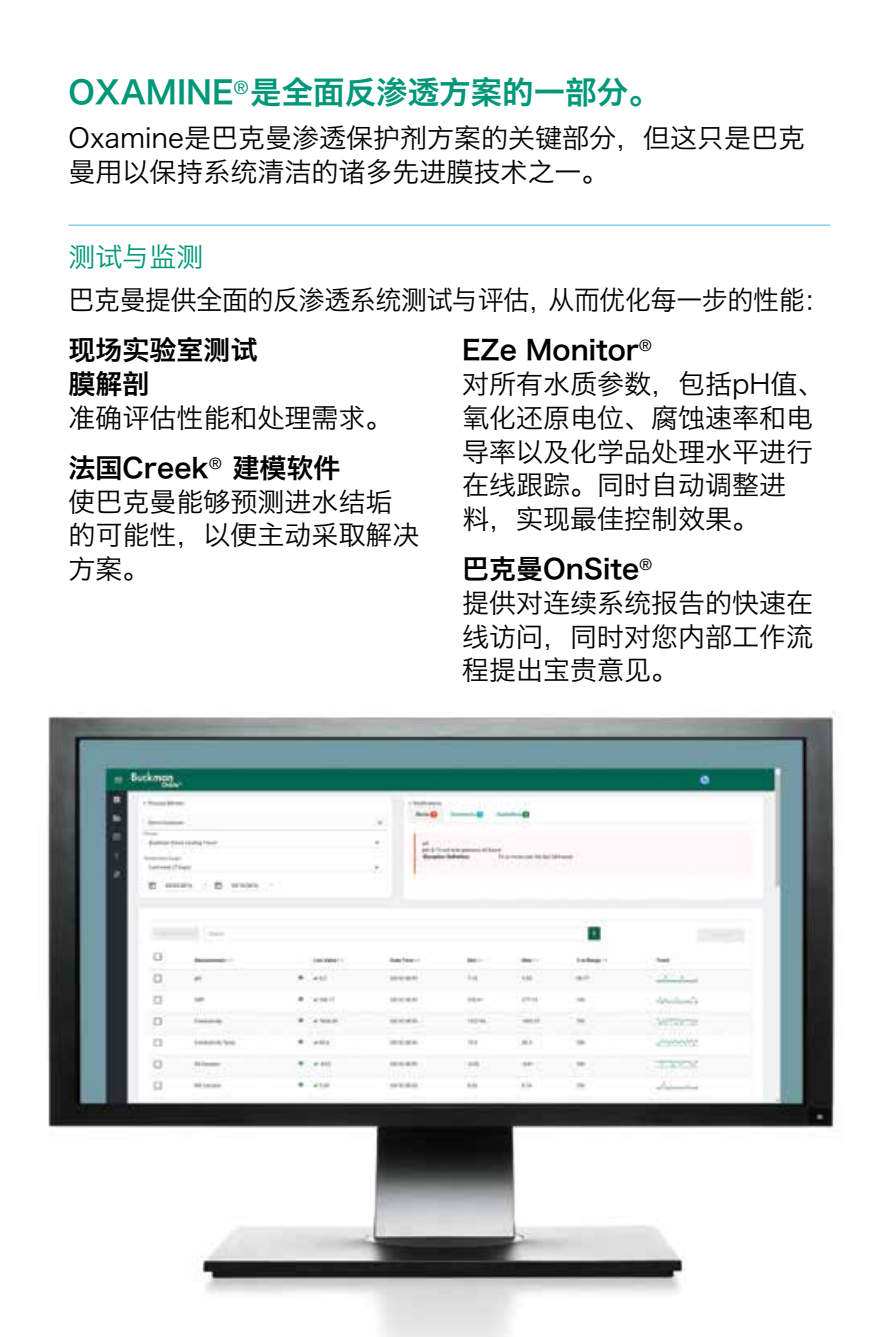
<style>
.page{position:relative;width:891px;height:1337px;background:#fff}
.page>*{position:absolute;margin:0;border:0;box-sizing:border-box;transform-origin:0 0}
.t1{font:31.5px "Hiragino Sans GB W6";color:#009779}
.t2{font:27px/33.8px "Hiragino Sans GB W3";color:#000}
.t3{font:27px/33.8px "Hiragino Sans GB W6";color:#000}
.t4{font:27px "Hiragino Sans GB W3";color:#000;scale:.96 1}
.t5{font:27px "Hiragino Sans GB W3";color:#009779}
</style>
<div class="page">
<img style="left:47px;top:711px;width:788px;height:625px">
<hr style="left:69px;top:224px;width:761px;height:2px;background:#92d5f3">
<p class="t1" style="left:69px;top:72px;width:593px">OXAMINE<sup>®</sup>是全面反渗透方案的一部分。</p>
<p class="t2" style="left:69px;top:121px;width:738px">Oxamine是巴克曼渗透保护剂方案的关键部分，但这只是巴克曼用以保持系统清洁的诸多先进膜技术之一。</p>
<p class="t5" style="left:69px;top:240px;width:136px">测试与监测</p>
<p class="t4" style="left:69px;top:283px;width:795px">巴克曼提供全面的反渗透系统测试与评估，从而优化每一步的性能：</p>
<p class="t3" style="left:69px;top:332px;width:190px">现场实验室测试膜解剖</p>
<p class="t2" style="left:69px;top:400px;width:325px">准确评估性能和处理需求。</p>
<p class="t3" style="left:69px;top:450px;width:273px">法国Creek<sup>®</sup> 建模软件</p>
<p class="t2" style="left:69px;top:484px;width:352px">使巴克曼能够预测进水结垢的可能性，以便主动采取解决方案。</p>
<p class="t3" style="left:462px;top:332px;width:191px">EZe Monitor<sup>®</sup></p>
<p class="t2" style="left:462px;top:367px;width:364px">对所有水质参数，包括pH值、氧化还原电位、腐蚀速率和电导率以及化学品处理水平进行在线跟踪。同时自动调整进<br>料，实现最佳控制效果。</p>
<p class="t3" style="left:462px;top:551px;width:191px">巴克曼OnSite<sup>®</sup></p>
<p class="t2" style="left:462px;top:585px;width:353px;text-align:justify">提供对连续系统报告的快速在线访问，同时对您内部工作流程提出宝贵意见。</p>
</div>
